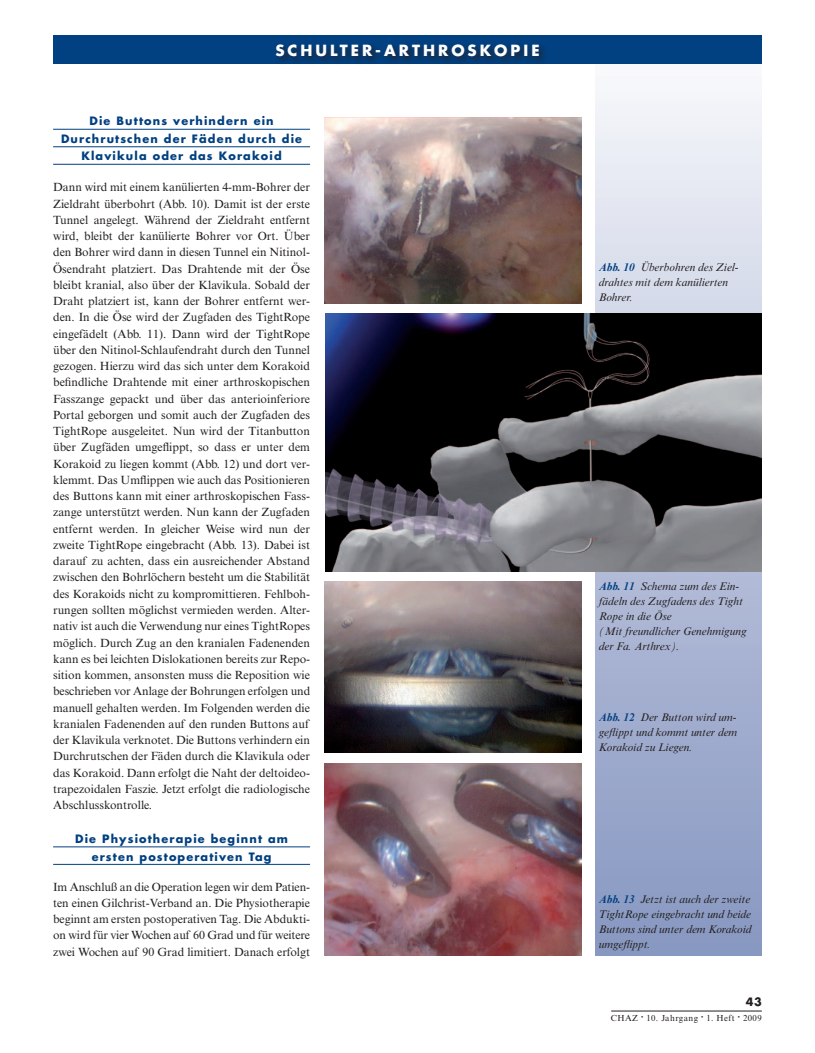
<style>
.page{position:relative;width:815px;height:1053px;background:#fff}
.page>*{position:absolute;margin:0;border:0;box-sizing:border-box;transform-origin:0 0}
.t1{font:700 15px "Futura Std";letter-spacing:.2em;color:#fff}
.t2{font:11.88px/16.2px "Times New Roman MT Std";color:#231f20;text-align:justify}
.t3{font:italic 11.25px/15px "Times New Roman MT Std";color:#231f20}
.t4{font:700 11.25px/17.5px "Futura Std";letter-spacing:.1em;color:#014081;text-align:center}
.t5{font:700 11.25px "Futura Std";color:#231f20}
.t6{font:8.75px "Times New Roman MT Std";letter-spacing:.05em;color:#231f20}
.s1{font-weight:700;color:#014081}
.s2{font-size:6.25px}
</style>
<div class="page">
<svg style="left:595px;top:90px;width:167px;height:865px;background:#b6bfd9"></svg>
<div style="left:53px;top:35px;width:709px;height:29px;background:#014081"></div>
<hr style="left:611px;top:1010px;width:151px;height:1px;background:#231f20">
<div style="left:274px;top:42px;width:274px;height:23px;background:#231f20;opacity:.75"></div>
<hr style="left:53px;top:129px;width:257px;height:1px;background:#014081">
<hr style="left:53px;top:146px;width:257px;height:1px;background:#014081">
<hr style="left:53px;top:164px;width:257px;height:1px;background:#014081">
<hr style="left:53px;top:846px;width:257px;height:1px;background:#014081">
<hr style="left:53px;top:864px;width:257px;height:1px;background:#014081">
<img style="left:324px;top:581px;width:257px;height:171px">
<img style="left:324px;top:118px;width:257px;height:185px">
<img style="left:324px;top:763px;width:257px;height:192px">
<img style="left:325px;top:313px;width:437px;height:258px">
<p class="t1" style="left:275px;top:40px;width:52px">schult</p>
<p class="t1" style="left:351px;top:40px;width:24px">er-art</p>
<p class="t1" style="left:423px;top:40px;width:118px">hro sko pi e</p>
<p class="t4" style="left:61px;top:112px;width:243px">Die Buttons verhindern ein<br>Durchrutschen der Fäden durch die<br>Klavikula oder das Korakoid</p>
<p class="t2" style="left:53px;top:179px;width:259px">Dann wird mit einem kanülierten 4-mm-Bohrer der Zieldraht überbohrt (Abb. 10). Damit ist der erste Tunnel angelegt. Während der Zieldraht entfernt wird, bleibt der kanülierte Bohrer vor Ort. Über den Bohrer wird dann in diesen Tunnel ein Nitinol-Ösendraht platziert. Das Drahtende mit der Öse bleibt kranial, also über der Klavikula. Sobald der Draht platziert ist, kann der Bohrer entfernt wer&shy;den. In die Öse wird der Zugfaden des TightRope eingefädelt (Abb. 11). Dann wird der TightRope über den Nitinol-Schlaufendraht durch den Tunnel gezogen. Hierzu wird das sich unter dem Korakoid befindliche Drahtende mit einer arthroskopischen Fasszange gepackt und über das anterioinferiore Portal geborgen und somit auch der Zugfaden des TightRope ausgeleitet. Nun wird der Titanbutton über Zugfäden umgeflippt, so dass er unter dem Korakoid zu liegen kommt (Abb. 12) und dort ver&shy;klemmt. Das Umflippen wie auch das Positionieren des Buttons kann mit einer arthroskopischen Fass&shy;zange unterstützt werden. Nun kann der Zugfaden entfernt werden. In gleicher Weise wird nun der zweite TightRope eingebracht (Abb. 13). Dabei ist darauf zu achten, dass ein ausreichender Abstand zwischen den Bohrlöchern besteht um die Stabilität des Korakoids nicht zu kompromittieren. Fehlboh&shy;rungen sollten möglichst vermieden werden. Alter&shy;nativ ist auch die Verwendung nur eines TightRopes möglich. Durch Zug an den kranialen Fadenenden kann es bei leichten Dislokationen bereits zur Repo&shy;sition kommen, ansonsten muss die Reposition wie beschrieben vor Anlage der Bohrungen erfolgen und manuell gehalten werden. Im Folgenden werden die kranialen Fadenenden auf den runden Buttons auf der Klavikula verknotet. Die Buttons verhindern ein Durchrutschen der Fäden durch die Klavikula oder das Korakoid. Dann erfolgt die Naht der deltoideo&shy;trapezoidalen Faszie. Jetzt erfolgt die radiologische Abschlusskontrolle.</p>
<p class="t4" style="left:75px;top:829px;width:214px">Die Physiotherapie beginnt am ersten postoperativen Tag</p>
<p class="t2" style="left:53px;top:878px;width:258px">Im Anschluß an die Operation legen wir dem Patien&shy;ten einen Gilchrist-Verband an. Die Physiotherapie beginnt am ersten postoperativen Tag. Die Abdukti&shy;on wird für vier Wochen auf 60 Grad und für weitere zwei Wochen auf 90 Grad limitiert. Danach erfolgt</p>
<p class="t3" style="left:599px;top:260px;width:141px"><span class="s1">Abb. 10</span> Überbohren des Ziel&shy;drahtes mit dem kanülierten<br>Bohrer.</p>
<p class="t3" style="left:599px;top:578px;width:149px"><span class="s1">Abb. 11</span> Schema zum des Ein&shy;fädeln des Zugfadens des Tight<br>Rope in die Öse<br>(Mit freundlicher Genehmigung der Fa. Arthrex).</p>
<p class="t3" style="left:599px;top:709px;width:140px;text-align:justify"><span class="s1">Abb. 12</span> Der Button wird um&shy;geflippt und kommt unter dem Korakoid zu Liegen.</p>
<p class="t3" style="left:599px;top:891px;width:154px;text-align:justify"><span class="s1">Abb. 13</span> Jetzt ist auch der zweite TightRope eingebracht und beide Buttons sind unter dem Korakoid umgeflippt.</p>
<p class="t5" style="left:746px;top:993px;width:17px">43</p>
<p class="t6" style="left:611px;top:1012px;width:153px">CHAZ <span class="s2">•</span> 10. Jahrgang <span class="s2">•</span> 1. Heft <span class="s2">•</span> 2009</p>
</div>
